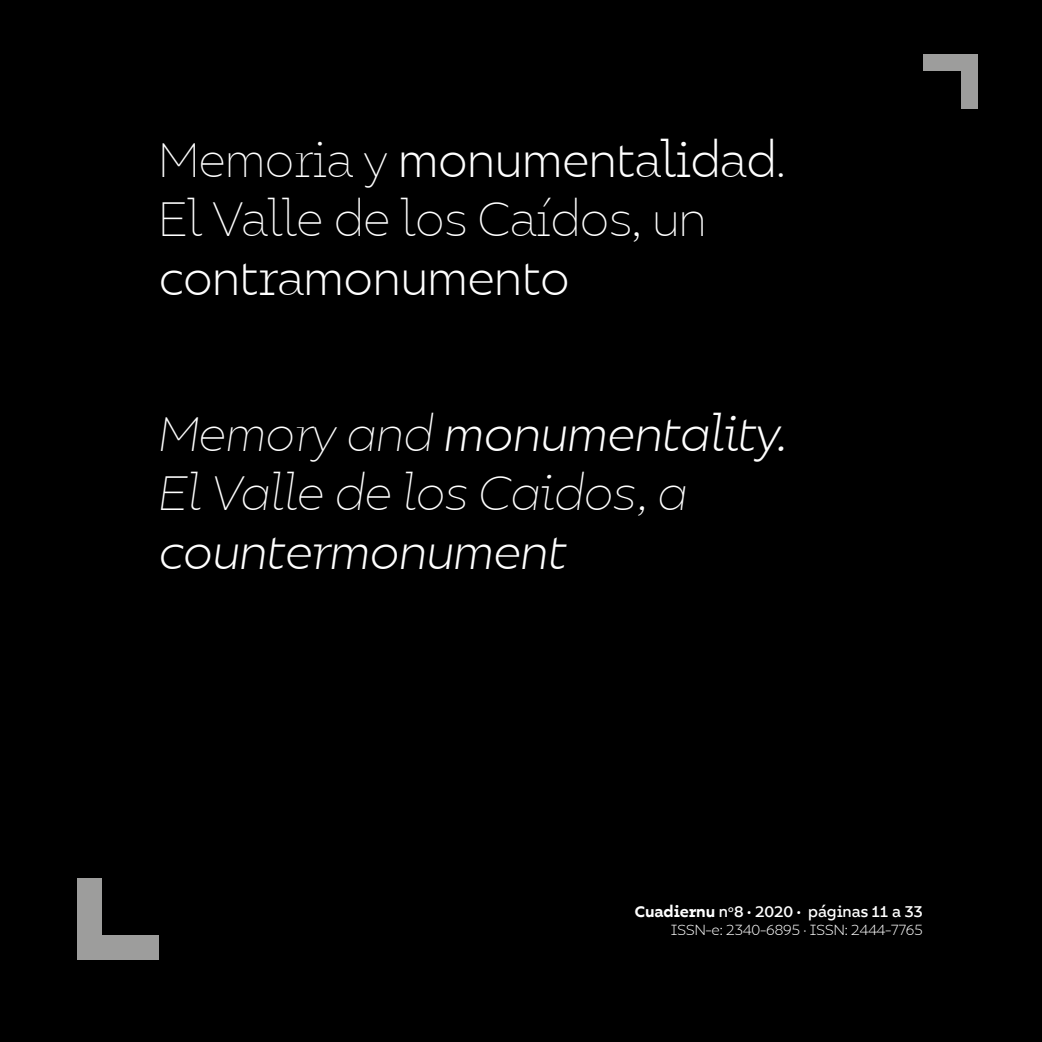
<style>
.page{position:relative;width:1042px;height:1042px;background:#000}
.page>*{position:absolute;margin:0;border:0;box-sizing:border-box;transform-origin:0 0}
.t1{font:200 49px/58.8px "Bilbao";letter-spacing:-.01em;color:#fff}
.t2{font:italic 200 49px/58.8px "Bilbao";letter-spacing:-.01em;color:#fff}
.t3{font:300 49px "Bilbao";letter-spacing:-.01em;color:#fff}
.t4{font:italic 300 49px "Bilbao";letter-spacing:-.01em;color:#fff}
.t5{font:15.75px "Bilbao";color:#fff}
.t6{font:300 14.88px "Bilbao";color:#fff}
.s1{font-weight:300}
.s2{font-weight:500}
</style>
<div class="page">
<div style="left:923px;top:55px;width:54px;height:16px;background:#9d9d9c"></div>
<div style="left:961px;top:55px;width:16px;height:54px;background:#9d9d9c"></div>
<div style="left:77px;top:935px;width:82px;height:25px;background:#9d9d9c"></div>
<div style="left:77px;top:878px;width:25px;height:82px;background:#9d9d9c"></div>
<p class="t1" style="left:159px;top:130px;width:628px">Memoria y <span class="s1">monumentalidad</span>.<br>El Valle de los Caídos, un</p>
<p class="t3" style="left:159px;top:242px;width:412px">contramonumento</p>
<p class="t2" style="left:159px;top:404px;width:629px">Memory and <span class="s1">monumentality.<br></span>El Valle de los Caidos, a</p>
<p class="t4" style="left:159px;top:516px;width:409px">countermonument</p>
<p class="t5" style="left:635px;top:900px;width:289px"><span class="s2">Cuadiernu</span> n<sup>o</sup>8 <span class="s2">·</span> 2020 <span class="s2">·</span> páginas 11 a 33</p>
<p class="t6" style="left:671px;top:918px;width:253px">ISSN-e: 2340-6895 · ISSN: 2444-7765</p>
</div>
